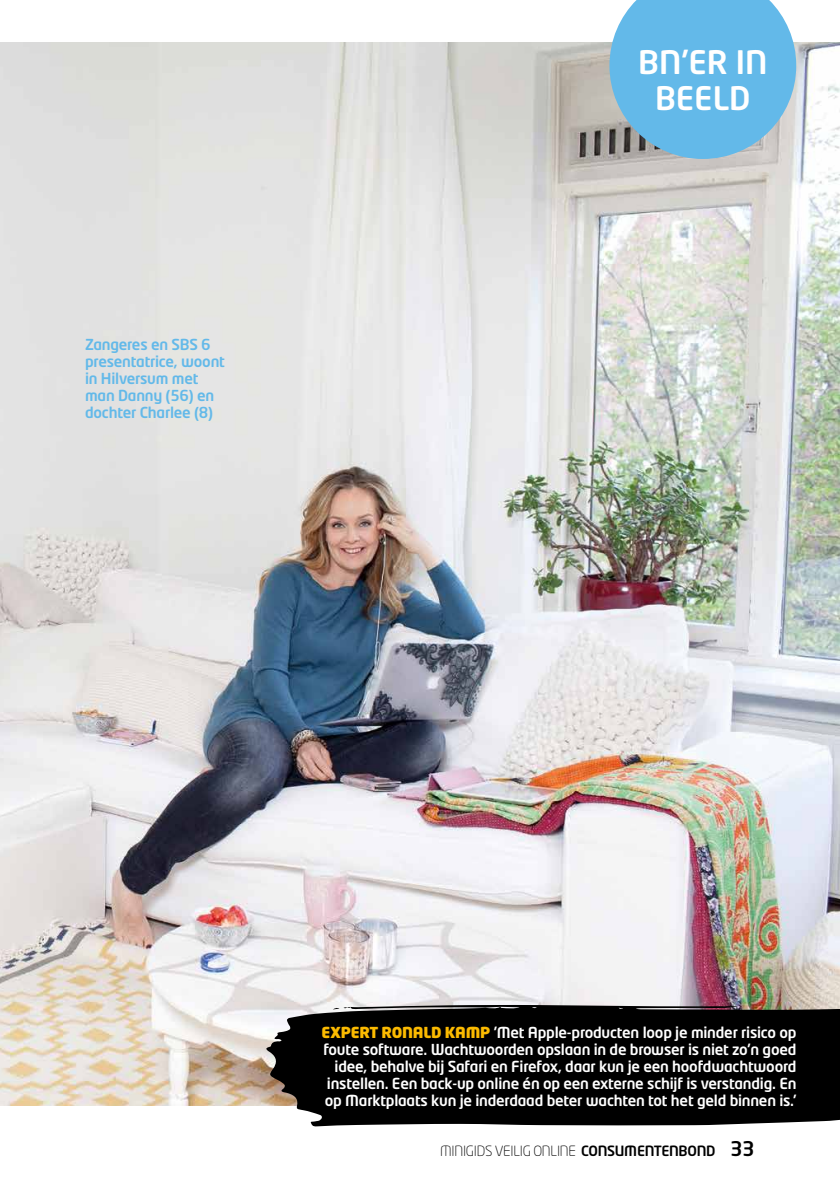
<style>
.page{position:relative;width:840px;height:1191px;background:#fff}
.page>*{position:absolute;margin:0;border:0;box-sizing:border-box;transform-origin:0 0}
.t1{font:500 32px/36px "Neo Tech Std";color:#fff;text-align:center}
.t2{font:500 15px/17px "Neo Tech Std";letter-spacing:-.015em;color:#fff;text-align:right}
.t3{font:500 15px/17px "Neo Tech Std";letter-spacing:-.015em;color:#63b9e9}
.t4{font:300 14px "Neo Tech Std";letter-spacing:-.02em;color:#000}
.s1{font-weight:900;color:#fbba00}
.s2{font-weight:500}
.s3{font-weight:500;font-size:20px}
</style>
<div class="page">
<img style="left:0;top:43px;width:839px;height:1063px">
<svg style="left:609px;top:0;width:186px;height:159px;background:#72bae2"></svg>
<svg style="left:263px;top:1005px;width:576px;height:121px;background:#111010"></svg>
<svg style="left:332px;top:1007px;width:18px;height:2px"></svg>
<p class="t3" style="left:85px;top:336px;width:141px">Zangeres en SBS 6 presentatrice, woont in Hilversum met man Danny (56) en dochter Charlee (8)</p>
<h1 class="t1" style="left:638px;top:43px;width:131px">BN'ER IN<br>BEELD</h1>
<p class="t2" style="left:321px;top:1023px;width:476px"><span class="s1">EXPERT RONALD KAMP</span> 'Met Apple-producten loop je minder risico op foute software. Wachtwoorden opslaan in de browser is niet zo’n goed idee, behalve bij Safari en Firefox, daar kun je een hoofdwachtwoord instellen. Een back-up online én op een externe schijf is verstandig. En op Marktplaats kun je inderdaad beter wachten tot het geld binnen is.'</p>
<p class="t4" style="left:440px;top:1142px;width:316px">MINIGIDS VEILIG ONLINE <span class="s2">CONSUMENTENBOND</span> <span class="s3">33</span></p>
</div>
